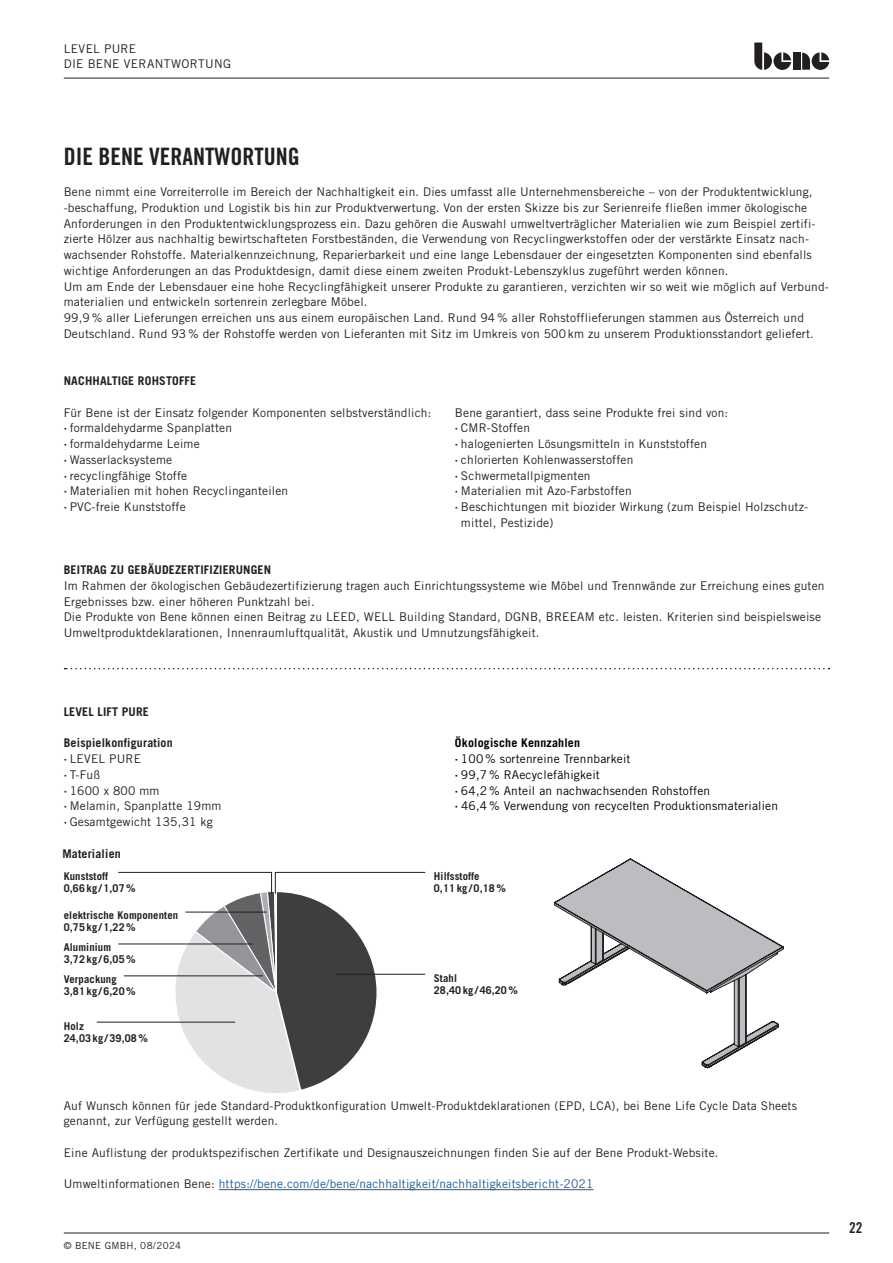
<style>
.page{position:relative;width:893px;height:1263px;background:#fff}
.page>*{position:absolute;margin:0;border:0;box-sizing:border-box;transform-origin:0 0}
.t1{font:24px "Trade Gothic LT Std Bd Cn 20";color:#231f20}
.t2{font:15px "Trade Gothic LT Std Bd Cn 20";color:#231f20}
.t3{font:12px/15.8px "Trade Gothic LT Std";letter-spacing:.015em;color:#231f20}
.t4{font:12px/15.8px "Trade Gothic LT Std";letter-spacing:.015em;color:#000104}
.t5{font:12px "Trade Gothic LT Std";letter-spacing:.015em;color:#175d9e}
.t6{font:700 12px "Trade Gothic LT Std";letter-spacing:.015em;color:#231f20}
.t7{font:700 10.8px/12px "Trade Gothic LT Std";letter-spacing:.01em;color:#231f20}
.t8{font:9.75px "Trade Gothic LT Std";letter-spacing:.035em;color:#231f20}
.s1{font-weight:700}
.s2{color:#231f20}
</style>
<div class="page">
<svg style="left:754px;top:43px;width:37px;height:27px"></svg>
<div style="left:793px;top:53px;width:7px;height:17px;background:#231f20"></div>
<svg style="left:802px;top:52px;width:27px;height:18px"></svg>
<svg style="left:554px;top:858px;width:230px;height:211px"></svg>
<hr style="left:64px;top:78px;width:765px;height:1px;background:#231f20">
<hr style="left:64px;top:1232px;width:765px;height:1px;background:#231f20">
<hr style="left:219px;top:1189px;width:374px;height:1px;background:#175d9e">
<svg style="left:65px;top:668px;width:764px;height:1px"></svg>
<hr style="left:97px;top:1022px;width:138px;height:1px;background:#231f20">
<svg style="left:117px;top:872px;width:309px;height:221px"></svg>
<hr style="left:118px;top:943px;width:135px;height:1px;background:#231f20">
<hr style="left:124px;top:975px;width:139px;height:1px;background:#231f20">
<p class="t3" style="left:64px;top:41px;width:169px;line-height:14.4px">LEVEL PURE<br>DIE BENE VERANTWORTUNG</p>
<h1 class="t1" style="left:64px;top:141px;width:237px">DIE BENE VERANTWORTUNG</h1>
<p class="t3" style="left:64px;top:184px;width:767px">Bene nimmt eine Vorreiterrolle im Bereich der Nachhaltigkeit ein. Dies umfasst alle Unternehmensbereiche – von der Produktentwicklung, -beschaffung, Produktion und Logistik bis hin zur Produktverwertung. Von der ersten Skizze bis zur Serienreife fließen immer ökologische Anforderungen in den Produktentwicklungsprozess ein. Dazu gehören die Auswahl umweltverträglicher Materialien wie zum Beispiel zertifi&shy;zierte Hölzer aus nachhaltig bewirtschafteten Forstbeständen, die Verwendung von Recyclingwerkstoffen oder der verstärkte Einsatz nach&shy;wachsender Rohstoffe. Materialkennzeichnung, Reparierbarkeit und eine lange Lebensdauer der eingesetzten Komponenten sind ebenfalls wichtige Anforderungen an das Produktdesign, damit diese einem zweiten Produkt-Lebenszyklus zugeführt werden können.<br>Um am Ende der Lebensdauer eine hohe Recyclingfähigkeit unserer Produkte zu garantieren, verzichten wir so weit wie möglich auf Verbund&shy;materialien und entwickeln sortenrein zerlegbare Möbel.<br>99,9 % aller Lieferungen erreichen uns aus einem europäischen Land. Rund 94 % aller Rohstofflieferungen stammen aus Österreich und Deutschland. Rund 93 % der Rohstoffe werden von Lieferanten mit Sitz im Umkreis von 500 km zu unserem Produktionsstandort geliefert.</p>
<p class="t6" style="left:64px;top:373px;width:134px">NACHHALTIGE ROHSTOFFE</p>
<p class="t3" style="left:64px;top:404px;width:369px">Für Bene ist der Einsatz folgender Komponenten selbstverständlich: <span class="s1">·</span> formaldehydarme Spanplatten<br><span class="s1">·</span> formaldehydarme Leime<br><span class="s1">·</span> Wasserlacksysteme<br><span class="s1">·</span> recyclingfähige Stoffe<br><span class="s1">·</span> Materialien mit hohen Recyclinganteilen<br><span class="s1">·</span> PVC-freie Kunststoffe</p>
<p class="t3" style="left:455px;top:404px;width:275px">Bene garantiert, dass seine Produkte frei sind von:</p>
<p class="t3" style="left:455px;top:420px;width:77px"><span class="s1">·</span> CMR-Stoffen</p>
<p class="t3" style="left:455px;top:436px;width:254px"><span class="s1">·</span> halogenierten Lösungsmitteln in Kunststoffen</p>
<p class="t3" style="left:455px;top:451px;width:180px"><span class="s1">·</span> chlorierten Kohlenwasserstoffen</p>
<p class="t3" style="left:455px;top:467px;width:137px"><span class="s1">·</span> Schwermetallpigmenten</p>
<p class="t3" style="left:455px;top:483px;width:178px"><span class="s1">·</span> Materialien mit Azo-Farbstoffen</p>
<p class="t3" style="left:455px;top:499px;width:354px"><span class="s1">·</span> Beschichtungen mit biozider Wirkung (zum Beispiel Holzschutz-</p>
<p class="t3" style="left:461px;top:514px;width:94px">mittel, Pestizide)</p>
<p class="t6" style="left:64px;top:562px;width:209px">BEITRAG ZU GEBÄUDEZERTIFIZIERUNGEN</p>
<p class="t3" style="left:64px;top:577px;width:762px">Im Rahmen der ökologischen Gebäudezertifizierung tragen auch Einrichtungssysteme wie Möbel und Trennwände zur Erreichung eines guten Ergebnisses bzw. einer höheren Punktzahl bei.<br>Die Produkte von Bene können einen Beitrag zu LEED, WELL Building Standard, DGNB, BREEAM etc. leisten. Kriterien sind beispielsweise Umweltproduktdeklarationen, Innenraumluftqualität, Akustik und Umnutzungsfähigkeit.</p>
<p class="t6" style="left:64px;top:704px;width:87px">LEVEL LIFT PURE</p>
<p class="t3" style="left:64px;top:735px;width:159px"><span class="s1">Beispielkonfiguration<br>·</span> LEVEL PURE<br><span class="s1">·</span> T-Fuß<br><span class="s1">·</span> 1600 x 800 mm<br><span class="s1">·</span> Melamin, Spanplatte 19mm <span class="s1">·</span> Gesamtgewicht 135,31 kg</p>
<p class="t6" style="left:62px;top:846px;width:60px">Materialien</p>
<p class="t7" style="left:64px;top:870px;width:73px">Kunststoff<br>0,66 kg / 1,07%</p>
<p class="t7" style="left:64px;top:909px;width:116px">elektrische Komponenten<br>0,75 kg / 1,22%</p>
<p class="t7" style="left:64px;top:941px;width:73px">Aluminium<br>3,72 kg / 6,05%</p>
<p class="t7" style="left:64px;top:973px;width:73px">Verpackung<br>3,81 kg / 6,20%</p>
<p class="t7" style="left:64px;top:1019px;width:86px">Holz<br>24,03 kg / 39,08%</p>
<p class="t4" style="left:455px;top:735px;width:325px"><span class="s1">Ökologische Kennzahlen<br>·</span> 100 % sortenreine Trennbarkeit<br><span class="s1">·</span> 99,7 % RAecyclefähigkeit<br><span class="s1">·</span> 64,2 % Anteil an nachwachsenden Rohstoffen<br><span class="s1">·</span> 46,4 % Verwendung von recycelten Produktionsmaterialien</p>
<p class="t7" style="left:434px;top:870px;width:73px">Hilfsstoffe<br>0,11 kg / 0,18%</p>
<p class="t7" style="left:434px;top:971px;width:86px">Stahl<br>28,40 kg / 46,20%</p>
<p class="t3" style="left:64px;top:1097px;width:735px">Auf Wunsch können für jede Standard-Produktkonfiguration Umwelt-Produktdeklarationen (EPD, LCA), bei Bene Life Cycle Data Sheets genannt, zur Verfügung gestellt werden.</p>
<p class="t3" style="left:64px;top:1145px;width:656px">Eine Auflistung der produktspezifischen Zertifikate und Designauszeichnungen finden Sie auf der Bene Produkt-Website.</p>
<p class="t5" style="left:64px;top:1177px;width:531px"><span class="s2">Umweltinformationen Bene:</span> https://bene.com/de/bene/nachhaltigkeit/nachhaltigkeitsbericht-2021</p>
<p class="t8" style="left:64px;top:1239px;width:25px">© Bene</p>
<p class="t8" style="left:105px;top:1239px;width:78px">Gmb H, 08/2024</p>
<p class="t2" style="left:849px;top:1218px;width:15px">22</p>
</div>
